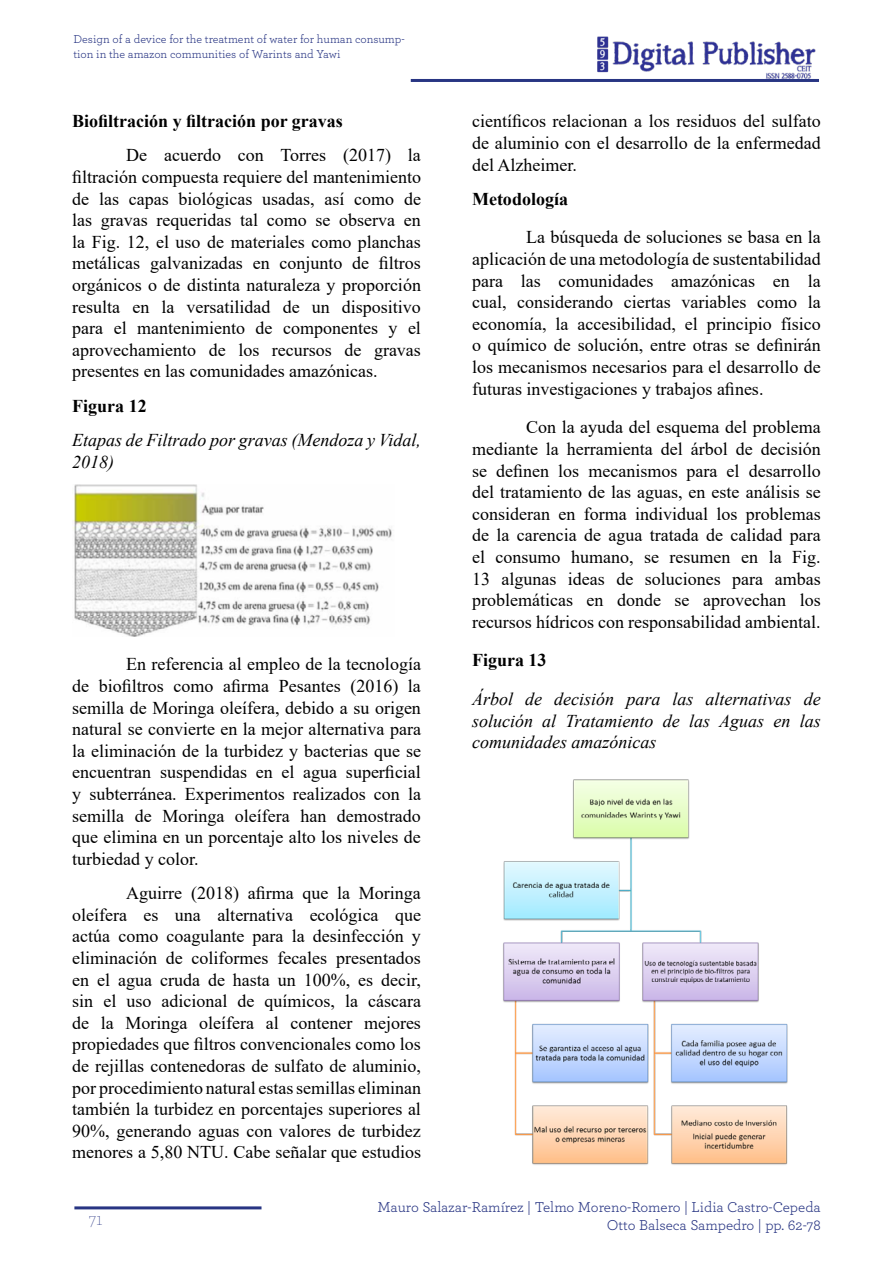
<style>
.page{position:relative;width:893px;height:1263px;background:#fff}
.page>*{position:absolute;margin:0;border:0;box-sizing:border-box;transform-origin:0 0}
.t1{font:18px/21.6px "Times New Roman";color:#000;text-align:justify}
.t2{font:italic 18px/21.6px "Times New Roman";color:#000}
.t3{font:700 18px "Times New Roman";color:#000}
.t4{font:200 18px "Archer";color:#283583}
.t5{font:15px/18px "Archer";letter-spacing:-.005em;color:#283583;text-align:right}
.t6{font:12px/14.4px "Archer";color:#283583}
</style>
<div class="page">
<hr style="left:411px;top:79px;width:408px;height:3px;background:#283583">
<img style="left:597px;top:36px;width:219px;height:43px">
<hr style="left:74px;top:1206px;width:187px;height:3px;background:#283583">
<img style="left:73px;top:484px;width:319px;height:152px">
<img style="left:503px;top:779px;width:285px;height:386px">
<p class="t6" style="left:73px;top:32px;width:333px">Design of a device for the treatment of water for human consump&shy;tion in the amazon communities of Warints and Yawi</p>
<p class="t3" style="left:72px;top:108px;width:272px">Biofiltración y filtración por gravas</p>
<p class="t1" style="left:72px;top:144px;width:350px;text-indent:54px">De acuerdo con Torres (2017) la filtración compuesta requiere del mantenimiento de las capas biológicas usadas, así como de las gravas requeridas tal como se observa en la Fig. 12, el uso de materiales como planchas metálicas galvanizadas en conjunto de filtros orgánicos o de distinta naturaleza y proporción resulta en la versatilidad de un dispositivo para el mantenimiento de componentes y el aprovechamiento de los recursos de gravas presentes en las comunidades amazónicas.</p>
<p class="t3" style="left:72px;top:393px;width:76px">Figura 12</p>
<p class="t2" style="left:72px;top:429px;width:350px">Etapas de Filtrado por gravas (Mendoza y Vidal,<br>2018)</p>
<p class="t1" style="left:72px;top:653px;width:350px;text-indent:54px">En referencia al empleo de la tecnología de biofiltros como afirma Pesantes (2016) la semilla de Moringa oleífera, debido a su origen natural se convierte en la mejor alternativa para la eliminación de la turbidez y bacterias que se encuentran suspendidas en el agua superficial y subterránea. Experimentos realizados con la semilla de Moringa oleífera han demostrado que elimina en un porcentaje alto los niveles de turbiedad y color.</p>
<p class="t1" style="left:72px;top:882px;width:350px;text-indent:54px">Aguirre (2018) afirma que la Moringa oleífera es una alternativa ecológica que actúa como coagulante para la desinfección y eliminación de coliformes fecales presentados en el agua cruda de hasta un 100%, es decir, sin el uso adicional de químicos, la cáscara de la Moringa oleífera al contener mejores propiedades que filtros convencionales como los de rejillas contenedoras de sulfato de aluminio, por procedimiento natural estas semillas eliminan también la turbidez en porcentajes superiores al 90%, generando aguas con valores de turbidez menores a 5,80 NTU. Cabe señalar que estudios</p>
<p class="t1" style="left:472px;top:110px;width:350px">científicos relacionan a los residuos del sulfato de aluminio con el desarrollo de la enfermedad del Alzheimer.</p>
<p class="t3" style="left:472px;top:186px;width:97px">Metodología</p>
<p class="t1" style="left:472px;top:226px;width:350px;text-indent:54px">La búsqueda de soluciones se basa en la aplicación de una metodología de sustentabilidad para las comunidades amazónicas en la cual, considerando ciertas variables como la economía, la accesibilidad, el principio físico o químico de solución, entre otras se definirán los mecanismos necesarios para el desarrollo de futuras investigaciones y trabajos afines.</p>
<p class="t1" style="left:472px;top:416px;width:350px;text-indent:54px">Con la ayuda del esquema del problema mediante la herramienta del árbol de decisión se definen los mecanismos para el desarrollo del tratamiento de las aguas, en este análisis se consideran en forma individual los problemas de la carencia de agua tratada de calidad para el consumo humano, se resumen en la Fig.<br>13 algunas ideas de soluciones para ambas problemáticas en donde se aprovechan los recursos hídricos con responsabilidad ambiental.</p>
<p class="t3" style="left:472px;top:647px;width:76px">Figura 13</p>
<p class="t2" style="left:472px;top:688px;width:350px;text-align:justify">Árbol de decisión para las alternativas de solución al Tratamiento de las Aguas en las comunidades amazónicas</p>
<p class="t4" style="left:89px;top:1208px;width:15px">71</p>
<p class="t5" style="left:377px;top:1197px;width:445px">Mauro Salazar-Ramírez | Telmo Moreno-Romero | Lidia Castro-Cepeda<br>Otto Balseca Sampedro | pp. 62-78</p>
</div>
